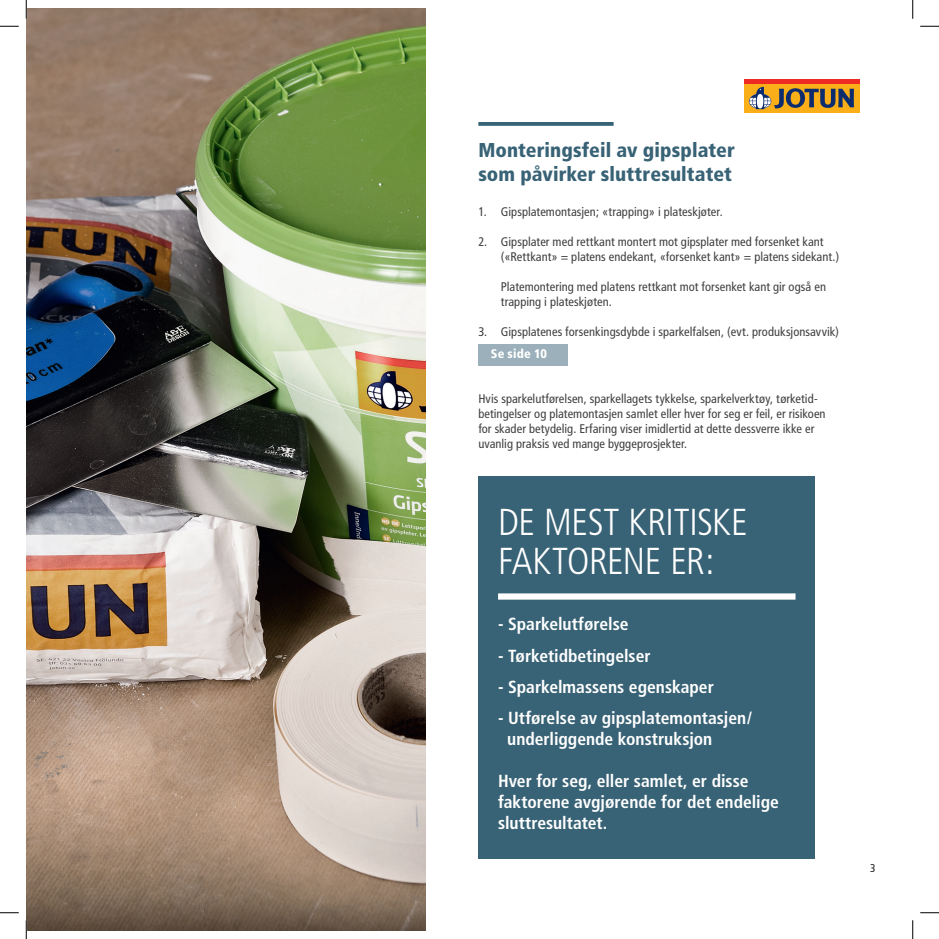
<style>
.page{position:relative;width:939px;height:939px;background:#fff}
.page>*{position:absolute;margin:0;border:0;box-sizing:border-box;transform-origin:0 0}
.Stikktittel_30_28{font:300 condensed 37.5px/38.8px "Frutiger";letter-spacing:-.01em;color:#fff}
.Mellomtittel_13_pkt{font:900 condensed 20px/24px "Frutiger";letter-spacing:.005em;color:#386275}
.Ingress_hvit_14_18pk{font:700 condensed 17.5px/21px "Frutiger";color:#fff}
.Brødtekst_9_12pkt{font:condensed 12.5px/15px "Frutiger";letter-spacing:.005em;color:#3e3e3f}
.Brødtekst_9_12pkt-2{font:900 condensed 12.5px "Frutiger";letter-spacing:.01em;color:#fff}
.t1{font:condensed 11.25px "Frutiger";color:#231f20}
</style>
<div class="page">
<div style="left:478px;top:344px;width:89px;height:21px;background:#9bb0ba"></div>
<img style="left:26px;top:9px;width:399px;height:921px">
<svg style="left:478px;top:122px;width:135px;height:4px"></svg>
<div style="left:744px;top:84px;width:115px;height:29px;background:#faaf18"></div>
<div style="left:744px;top:79px;width:115px;height:5px;background:#ee2a23"></div>
<svg style="left:749px;top:87px;width:104px;height:22px"></svg>
<div style="left:478px;top:476px;width:337px;height:383px;background:#386275"></div>
<div style="left:498px;top:593px;width:297px;height:6px;background:#fff"></div>
<svg style="left:0;top:25px;width:19px;height:2px"></svg>
<svg style="left:920px;top:25px;width:18px;height:2px"></svg>
<svg style="left:0;top:912px;width:19px;height:1px"></svg>
<svg style="left:920px;top:912px;width:18px;height:1px"></svg>
<svg style="left:25px;top:0;width:2px;height:19px"></svg>
<svg style="left:25px;top:920px;width:2px;height:18px"></svg>
<svg style="left:912px;top:0;width:1px;height:19px"></svg>
<svg style="left:912px;top:920px;width:1px;height:18px"></svg>
<p class="Mellomtittel_13_pkt" style="left:478px;top:138px;width:258px">Monteringsfeil av gipsplater som påvirker sluttresultatet</p>
<p class="Brødtekst_9_12pkt" style="left:478px;top:204px;width:246px">1. Gipsplatemontasjen; «trapping» i plateskjøter.</p>
<p class="Brødtekst_9_12pkt" style="left:501px;top:234px;width:340px;text-indent:-22px">2. Gipsplater med rettkant montert mot gipsplater med forsenket kant («Rettkant» = platens endekant, «forsenket kant» = platens sidekant.)</p>
<p class="Brødtekst_9_12pkt" style="left:501px;top:279px;width:326px">Platemontering med platens rettkant mot forsenket kant gir også en trapping i plateskjøten.</p>
<p class="Brødtekst_9_12pkt" style="left:478px;top:324px;width:362px">3. Gipsplatenes forsenkingsdybde i sparkelfalsen, (evt. produksjonsavvik)</p>
<p class="Brødtekst_9_12pkt-2" style="left:491px;top:346px;width:58px">Se side 10</p>
<p class="Brødtekst_9_12pkt" style="left:478px;top:391px;width:349px">Hvis sparkelutførelsen, sparkellagets tykkelse, sparkelverktøy, tørketid&shy;betingelser og platemontasjen samlet eller hver for seg er feil, er risikoen for skader betydelig. Erfaring viser imidlertid at dette dessverre ikke er uvanlig praksis ved mange byggeprosjekter.</p>
<p class="Stikktittel_30_28" style="left:498px;top:503px;width:251px">DE MEST KRITISKE<br>FAKTORENE ER:</p>
<p class="Ingress_hvit_14_18pk" style="left:498px;top:613px;width:132px">- Sparkelutførelse</p>
<p class="Ingress_hvit_14_18pk" style="left:498px;top:645px;width:154px">- Tørketidbetingelser</p>
<p class="Ingress_hvit_14_18pk" style="left:498px;top:676px;width:217px">- Sparkelmassens egenskaper</p>
<p class="Ingress_hvit_14_18pk" style="left:507px;top:707px;width:246px;text-indent:-9px">- Utførelse av gipsplatemontasjen/ underliggende konstruksjon</p>
<p class="Ingress_hvit_14_18pk" style="left:498px;top:770px;width:282px">Hver for seg, eller samlet, er disse faktorene avgjørende for det endelige sluttresultatet.</p>
<p class="t1" style="left:869px;top:861px;width:7px">3</p>
</div>
